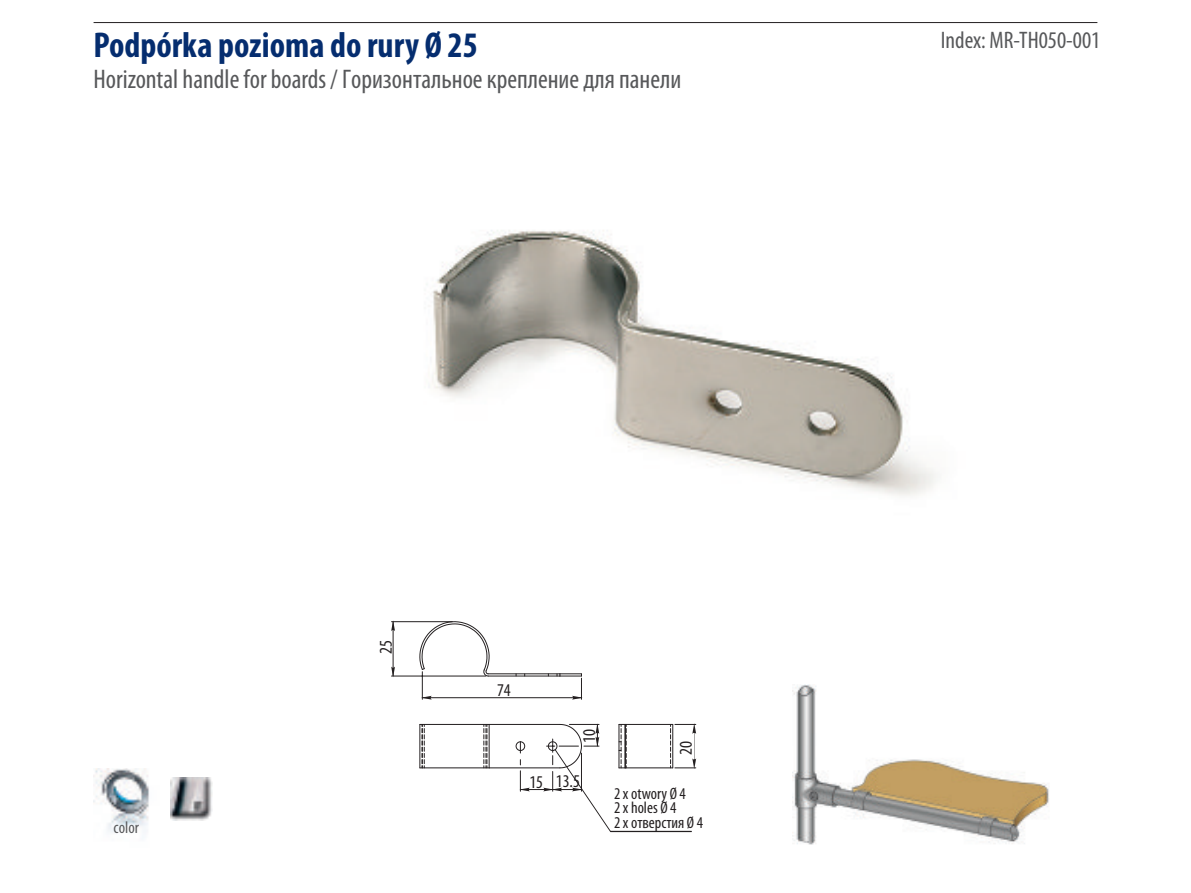
<style>
.page{position:relative;width:1191px;height:893px;background:#fff}
.page>*{position:absolute;margin:0;border:0;box-sizing:border-box;transform-origin:0 0}
.t1{font:700 condensed 36px "Myriad Pro";color:#052d6f}
.t2{font:condensed 27px "Myriad Pro";color:#57585a}
.t3{font:condensed 24px "Myriad Pro";color:#57585a}
.t4{font:condensed 18px "Myriad Pro";color:#231f20}
.t5{font:condensed 16.8px "Myriad Pro";color:#57585a}
.t6{font:condensed 16.5px/14.7px "Myriad Pro";color:#231f20}
</style>
<div class="page">
<img style="left:432px;top:230px;width:505px;height:266px">
<img style="left:792px;top:685px;width:258px;height:160px">
<hr style="left:94px;top:22px;width:1003px;height:1px;background:#231f20">
<hr style="left:420px;top:767px;width:69px;height:1px;background:#231f20">
<hr style="left:420px;top:724px;width:69px;height:1px;background:#231f20">
<hr style="left:489px;top:724px;width:71px;height:1px;background:#231f20">
<hr style="left:489px;top:767px;width:71px;height:1px;background:#231f20">
<hr style="left:419px;top:724px;width:1px;height:44px;background:#231f20">
<hr style="left:488px;top:724px;width:1px;height:44px;background:#231f20">
<svg style="left:421px;top:725px;width:4px;height:43px"></svg>
<svg style="left:483px;top:725px;width:4px;height:43px"></svg>
<svg style="left:515px;top:741px;width:10px;height:12px"></svg>
<hr style="left:488px;top:675px;width:72px;height:1px;background:#231f20">
<hr style="left:488px;top:673px;width:72px;height:1px;background:#231f20">
<hr style="left:392px;top:622px;width:1px;height:54px;background:#231f20">
<hr style="left:422px;top:697px;width:159px;height:1px;background:#231f20">
<svg style="left:391px;top:666px;width:4px;height:11px"></svg>
<svg style="left:391px;top:620px;width:4px;height:11px"></svg>
<hr style="left:391px;top:621px;width:61px;height:1px;background:#231f20">
<hr style="left:391px;top:675px;width:95px;height:1px;background:#231f20">
<svg style="left:419px;top:621px;width:70px;height:79px"></svg>
<svg style="left:556px;top:673px;width:27px;height:27px"></svg>
<hr style="left:520px;top:789px;width:32px;height:1px;background:#231f20">
<svg style="left:519px;top:771px;width:11px;height:20px"></svg>
<svg style="left:543px;top:723px;width:153px;height:108px"></svg>
<img style="left:170px;top:778px;width:43px;height:42px">
<img style="left:94px;top:768px;width:55px;height:64px">
<h1 class="t1" style="left:94px;top:30px;width:386px">Podpórka pozioma do rury Ø 25</h1>
<p class="t2" style="left:94px;top:68px;width:589px">Horizontal handle for boards / Горизонтальное крепление для панели</p>
<p class="t5" style="left:114px;top:821px;width:27px">color</p>
<p class="t4" style="left:378px;top:654px;width:15px;rotate:-90deg">25</p>
<p class="t4" style="left:497px;top:683px;width:15px">74</p>
<p class="t4" style="left:581px;top:743px;width:15px;rotate:-90deg">10</p>
<p class="t4" style="left:529px;top:774px;width:52px">15 13.5</p>
<p class="t4" style="left:678px;top:755px;width:15px;rotate:-90deg">20</p>
<p class="t6" style="left:614px;top:787px;width:91px">2 x otwory Ø 4<br>2 x holes Ø 4<br>2 x отверстия Ø 4</p>
<p class="t3" style="left:940px;top:30px;width:161px">Index: MR-TH050-001</p>
</div>
